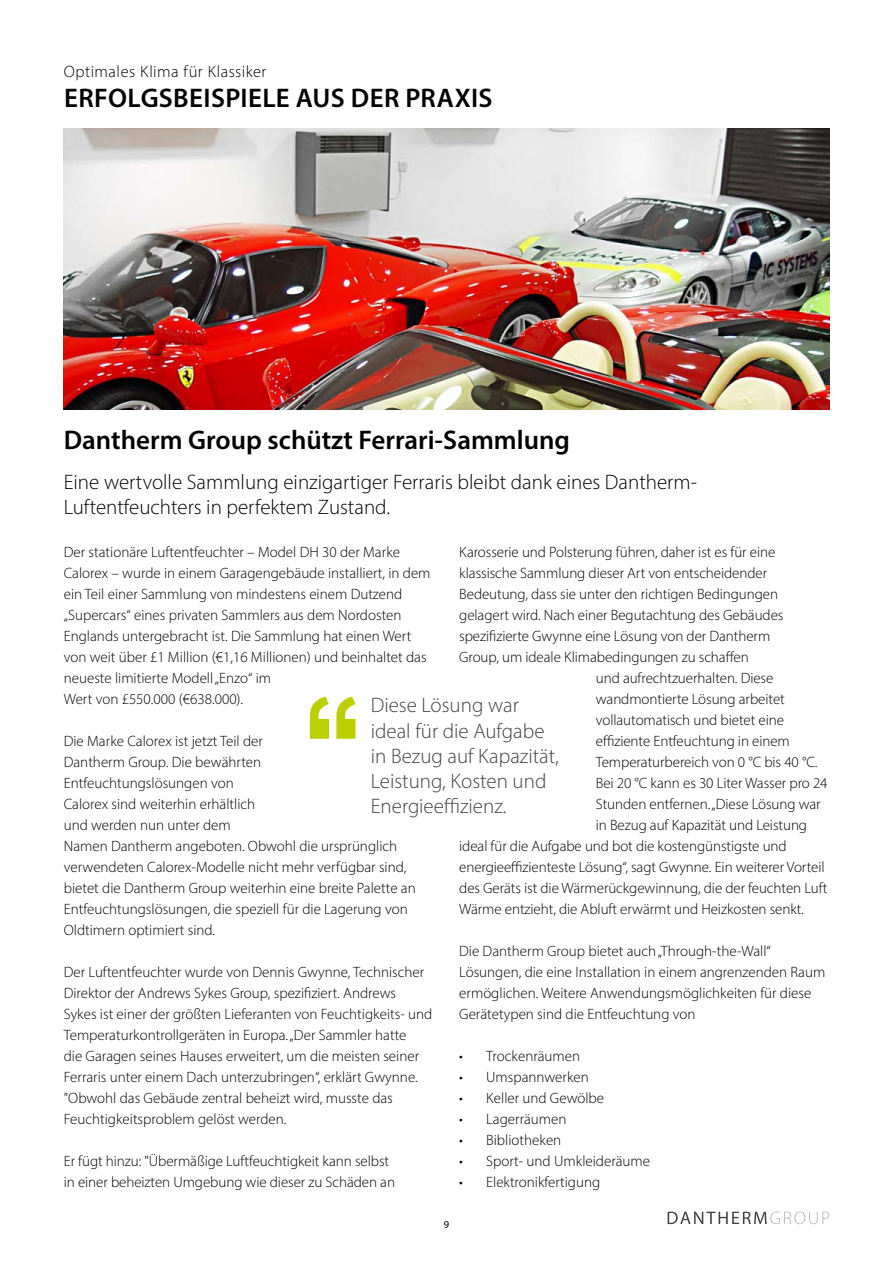
<style>
.page{position:relative;width:893px;height:1263px;background:#fff}
.page>*{position:absolute;margin:0;border:0;box-sizing:border-box;transform-origin:0 0}
.t1{font:600 27px "Myriad Pro";color:#000}
.t2{font:300 21px/25.2px "Myriad Pro";color:#000}
.t3{font:300 21px/25.2px "Myriad Pro";color:#414248}
.t4{font:300 16.5px "Myriad Pro";letter-spacing:.03em;color:#000}
.t5{font:300 15px/21px "Myriad Pro";color:#000}
.t6{font:10.5px "Myriad Pro";color:#000}
</style>
<div class="page">
<svg style="left:668px;top:1211px;width:161px;height:13px"></svg>
<img style="left:64px;top:128px;width:765px;height:281px">
<svg style="left:310px;top:697px;width:45px;height:42px"></svg>
<p class="t4" style="left:64px;top:61px;width:204px">Optimales Klima für Klassiker</p>
<h1 class="t1" style="left:64px;top:80px;width:430px">ERFOLGSBEISPIELE AUS DER PRAXIS</h1>
<h1 class="t1" style="left:64px;top:422px;width:508px">Dantherm Group schützt Ferrari-Sammlung</h1>
<h2 class="t2" style="left:64px;top:469px;width:635px">Eine wertvolle Sammlung einzigartiger Ferraris bleibt dank eines Dantherm-<br>Luftentfeuchters in perfektem Zustand.</h2>
<p class="t5" style="left:64px;top:541px;width:368px">Der stationäre Luftentfeuchter – Model DH 30 der Marke Calorex – wurde in einem Garagengebäude installiert, in dem ein Teil einer Sammlung von mindestens einem Dutzend „Supercars“ eines privaten Sammlers aus dem Nordosten Englands untergebracht ist. Die Sammlung hat einen Wert von weit über £1 Million (€1,16 Millionen) und beinhaltet das neueste limitierte Modell „Enzo“ im<br>Wert von £550.000 (€638.000).</p>
<p class="t5" style="left:64px;top:730px;width:354px">Die Marke Calorex ist jetzt Teil der<br>Dantherm Group. Die bewährten<br>Entfeuchtungslösungen von<br>Calorex sind weiterhin erhältlich<br>und werden nun unter dem<br>Namen Dantherm angeboten. Obwohl die ursprünglich verwendeten Calorex-Modelle nicht mehr verfügbar sind, bietet die Dantherm Group weiterhin eine breite Palette an Entfeuchtungslösungen, die speziell für die Lagerung von Oldtimern optimiert sind.</p>
<p class="t5" style="left:64px;top:961px;width:370px">Der Luftentfeuchter wurde von Dennis Gwynne, Technischer Direktor der Andrews Sykes Group, spezifiziert. Andrews Sykes ist einer der größten Lieferanten von Feuchtigkeits- und Temperaturkontrollgeräten in Europa. „Der Sammler hatte<br>die Garagen seines Hauses erweitert, um die meisten seiner Ferraris unter einem Dach unterzubringen“, erklärt Gwynne. "Obwohl das Gebäude zentral beheizt wird, musste das Feuchtigkeitsproblem gelöst werden.</p>
<p class="t5" style="left:64px;top:1150px;width:333px">Er fügt hinzu: "Übermäßige Luftfeuchtigkeit kann selbst in einer beheizten Umgebung wie dieser zu Schäden an</p>
<p class="t5" style="left:459px;top:541px;width:318px">Karosserie und Polsterung führen, daher ist es für eine</p>
<p class="t5" style="left:459px;top:562px;width:309px">klassische Sammlung dieser Art von entscheidender</p>
<p class="t5" style="left:459px;top:583px;width:320px">Bedeutung, dass sie unter den richtigen Bedingungen</p>
<p class="t5" style="left:459px;top:604px;width:326px">gelagert wird. Nach einer Begutachtung des Gebäudes</p>
<p class="t5" style="left:459px;top:625px;width:313px">spezifizierte Gwynne eine Lösung von der Dantherm</p>
<p class="t5" style="left:459px;top:646px;width:291px">Group, um ideale Klimabedingungen zu schaffen</p>
<p class="t5" style="left:596px;top:667px;width:179px">und aufrechtzuerhalten. Diese</p>
<p class="t5" style="left:596px;top:688px;width:190px">wandmontierte Lösung arbeitet</p>
<p class="t5" style="left:596px;top:709px;width:190px">vollautomatisch und bietet eine</p>
<p class="t5" style="left:596px;top:730px;width:196px">effiziente Entfeuchtung in einem</p>
<p class="t5" style="left:596px;top:751px;width:223px">Temperaturbereich von 0 °C bis 40 °C.</p>
<p class="t5" style="left:596px;top:772px;width:233px">Bei 20 °C kann es 30 Liter Wasser pro 24</p>
<p class="t5" style="left:596px;top:793px;width:226px">Stunden entfernen. „Diese Lösung war</p>
<p class="t5" style="left:596px;top:814px;width:213px">in Bezug auf Kapazität und Leistung</p>
<p class="t5" style="left:459px;top:835px;width:329px">ideal für die Aufgabe und bot die kostengünstigste und</p>
<p class="t5" style="left:459px;top:856px;width:367px">energieeffizienteste Lösung“, sagt Gwynne. Ein weiterer Vorteil</p>
<p class="t5" style="left:459px;top:877px;width:370px">des Geräts ist die Wärmerückgewinnung, die der feuchten Luft</p>
<p class="t5" style="left:459px;top:898px;width:346px">Wärme entzieht, die Abluft erwärmt und Heizkosten senkt.</p>
<p class="t5" style="left:459px;top:940px;width:368px">Die Dantherm Group bietet auch „Through-the-Wall“ Lösungen, die eine Installation in einem angrenzenden Raum ermöglichen. Weitere Anwendungsmöglichkeiten für diese Gerätetypen sind die Entfeuchtung von</p>
<p class="t5" style="left:459px;top:1045px;width:122px">• Trockenräumen</p>
<p class="t5" style="left:459px;top:1066px;width:131px">• Umspannwerken</p>
<p class="t5" style="left:459px;top:1087px;width:146px">• Keller und Gewölbe</p>
<p class="t5" style="left:459px;top:1108px;width:109px">• Lagerräumen</p>
<p class="t5" style="left:459px;top:1129px;width:104px">• Bibliotheken</p>
<p class="t5" style="left:459px;top:1150px;width:192px">• Sport- und Umkleideräume</p>
<p class="t5" style="left:459px;top:1171px;width:143px">• Elektronikfertigung</p>
<h2 class="t3" style="left:371px;top:692px;width:190px">Diese Lösung war ideal für die Aufgabe in Bezug auf Kapazität,<br>Leistung, Kosten und<br>Energieeffizienz.</h2>
<p class="t6" style="left:444px;top:1218px;width:7px">9</p>
</div>
